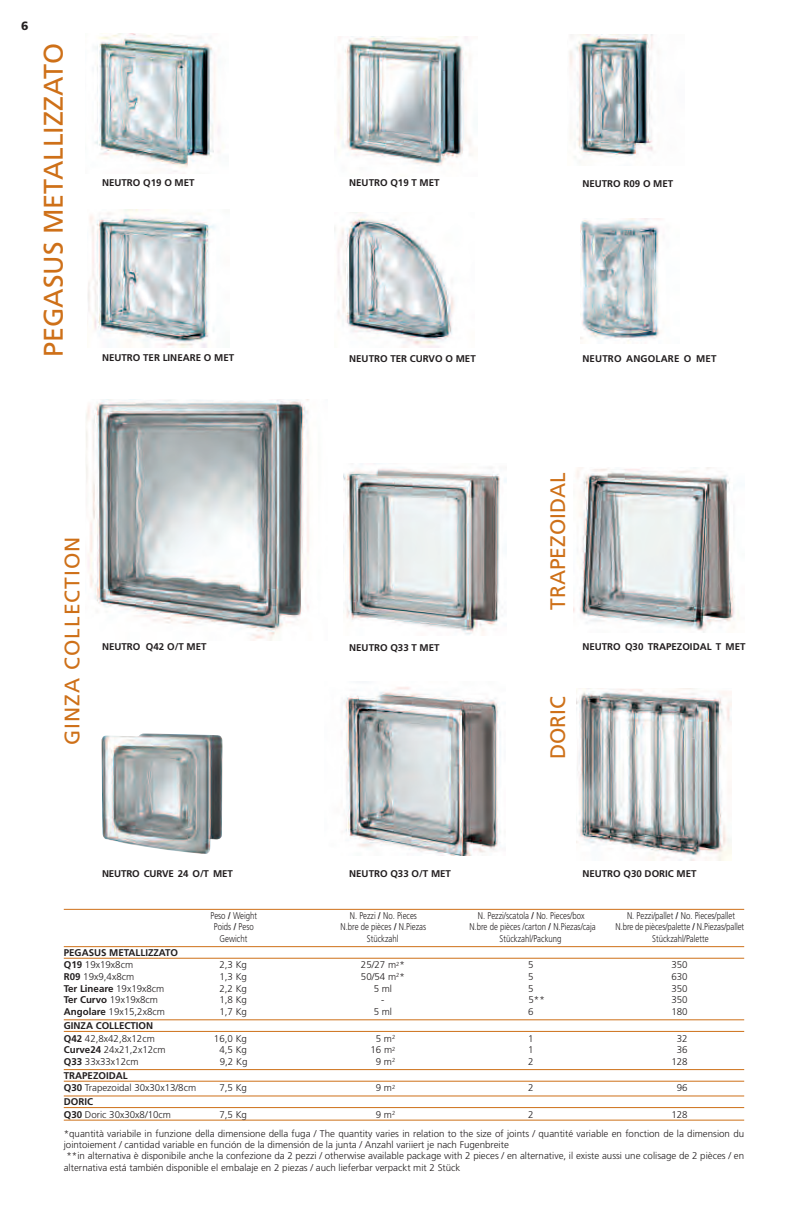
<style>
.page{position:relative;width:808px;height:1212px;background:#fff}
.page>*{position:absolute;margin:0;border:0;box-sizing:border-box;transform-origin:0 0}
.t1{font:27px "Frutiger";color:#ce7018}
.t2{font:21px "Frutiger";color:#ce7018}
.t3{font:21px "Frutiger";letter-spacing:.05em;color:#ce7018}
.t4{font:900 12px "Frutiger LT Std";color:#231f20}
.t5{font:300 9.75px/11.2px "Frutiger";color:#231f20}
.t6{font:700 9.75px/12.6px "Frutiger";color:#231f20}
.t7{font:300 9.75px "Frutiger";color:#231f20;scale:.8 1}
.t8{font:700 9.75px "Frutiger";letter-spacing:.02em;color:#231f20}
.s1{font-weight:300}
.s2{font-weight:700}
</style>
<div class="page">
<img style="left:94px;top:34px;width:126px;height:140px">
<img style="left:338px;top:37px;width:134px;height:129px">
<img style="left:569px;top:35px;width:84px;height:123px">
<img style="left:88px;top:210px;width:128px;height:138px">
<img style="left:335px;top:212px;width:119px;height:136px">
<img style="left:581px;top:218px;width:79px;height:125px">
<img style="left:573px;top:467px;width:162px;height:166px">
<img style="left:86px;top:399px;width:224px;height:241px">
<img style="left:102px;top:733px;width:120px;height:121px">
<img style="left:343px;top:467px;width:163px;height:168px">
<img style="left:342px;top:681px;width:159px;height:174px">
<img style="left:576px;top:688px;width:155px;height:172px">
<hr style="left:64px;top:909px;width:680px;height:1px;background:#ce7018">
<hr style="left:64px;top:946px;width:680px;height:1px;background:#ce7018">
<hr style="left:64px;top:958px;width:680px;height:1px;background:#ce7018">
<hr style="left:64px;top:1019px;width:680px;height:1px;background:#ce7018">
<hr style="left:64px;top:1031px;width:680px;height:1px;background:#ce7018">
<hr style="left:64px;top:1069px;width:680px;height:1px;background:#ce7018">
<hr style="left:64px;top:1081px;width:680px;height:1px;background:#ce7018">
<hr style="left:64px;top:1095px;width:680px;height:1px;background:#ce7018">
<hr style="left:64px;top:1107px;width:680px;height:1px;background:#ce7018">
<hr style="left:64px;top:1120px;width:680px;height:1px;background:#ce7018">
<p class="t4" style="left:21px;top:21px;width:9px">6</p>
<h1 class="t1" style="left:43px;top:357px;width:316px;rotate:-90deg">PEGASUS METALLIZZATO</h1>
<p class="t6" style="left:102px;top:177px;width:94px">NEUTRO Q19 O MET</p>
<p class="t6" style="left:102px;top:352px;width:134px">NEUTRO TER LINEARE O MET</p>
<h2 class="t3" style="left:64px;top:745px;width:210px;rotate:-90deg">GINZA COLLECTION</h2>
<p class="t6" style="left:102px;top:641px;width:106px">NEUTRO Q42 O/T MET</p>
<p class="t6" style="left:349px;top:177px;width:92px">NEUTRO Q19 T MET</p>
<p class="t6" style="left:582px;top:178px;width:93px">NEUTRO R09 O MET</p>
<p class="t6" style="left:349px;top:353px;width:128px">NEUTRO TER CURVO O MET</p>
<p class="t8" style="left:582px;top:354px;width:136px">NEUTRO ANGOLARE O MET</p>
<p class="t6" style="left:349px;top:642px;width:92px">NEUTRO Q33 T MET</p>
<h2 class="t2" style="left:549px;top:610px;width:139px;rotate:-90deg">TRAPEZOIDAL</h2>
<p class="t6" style="left:582px;top:641px;width:165px">NEUTRO Q30 TRAPEZOIDAL T MET</p>
<h2 class="t2" style="left:549px;top:759px;width:64px;rotate:-90deg">DORIC</h2>
<p class="t6" style="left:102px;top:868px;width:132px">NEUTRO CURVE 24 O/T MET</p>
<p class="t6" style="left:349px;top:868px;width:103px">NEUTRO Q33 O/T MET</p>
<p class="t6" style="left:582px;top:868px;width:116px">NEUTRO Q30 DORIC MET</p>
<p class="t6" style="left:64px;top:947px;width:116px">PEGASUS METALLIZZATO<br>Q19 <span class="s1">19x19x8cm</span></p>
<p class="t7" style="left:210px;top:911px;width:60px">Peso <span class="s2">/</span> Weight</p>
<p class="t7" style="left:350px;top:911px;width:85px">N. Pezzi <span class="s2">/</span> No. Pieces</p>
<p class="t7" style="left:478px;top:911px;width:135px">N. Pezzi/scatola <span class="s2">/</span> No. Pieces/box</p>
<p class="t7" style="left:627px;top:911px;width:136px">N. Pezzi/pallet <span class="s2">/</span> No. Pieces/pallet</p>
<p class="t7" style="left:214px;top:923px;width:51px">Poids <span class="s2">/</span> Peso</p>
<p class="t7" style="left:340px;top:923px;width:109px">N.bre de pièces <span class="s2">/</span> N.Piezas</p>
<p class="t7" style="left:469px;top:923px;width:159px">N.bre de pièces /carton <span class="s2">/</span> N.Piezas/caja</p>
<p class="t7" style="left:615px;top:923px;width:162px">N.bre de pièces/palette <span class="s2">/</span> N.Piezas/pallet</p>
<p class="t7" style="left:220px;top:935px;width:36px">Gewicht</p>
<p class="t7" style="left:367px;top:935px;width:41px">Stückzahl</p>
<p class="t7" style="left:500px;top:935px;width:79px">Stückzahl/Packung</p>
<p class="t7" style="left:652px;top:935px;width:72px">Stückzahl/Palette</p>
<p class="t5" style="left:219px;top:960px;width:29px">2,3 Kg</p>
<p class="t5" style="left:361px;top:960px;width:45px">25/27 m<sup>2</sup>*</p>
<p class="t5" style="left:528px;top:960px;width:7px">5</p>
<p class="t5" style="left:671px;top:960px;width:18px">350</p>
<p class="t5" style="left:64px;top:972px;width:72px"><span class="s2">R09</span> 19x9,4x8cm</p>
<p class="t5" style="left:219px;top:972px;width:29px">1,3 Kg</p>
<p class="t5" style="left:361px;top:972px;width:45px">50/54 m<sup>2</sup>*</p>
<p class="t5" style="left:528px;top:972px;width:7px">5</p>
<p class="t5" style="left:671px;top:972px;width:18px">630</p>
<p class="t6" style="left:64px;top:983px;width:102px">Ter Lineare <span class="s1">19x19x8cm</span></p>
<p class="t5" style="left:219px;top:983px;width:29px">2,2 Kg</p>
<p class="t5" style="left:374px;top:983px;width:20px">5 ml</p>
<p class="t5" style="left:528px;top:983px;width:7px">5</p>
<p class="t5" style="left:671px;top:983px;width:18px">350</p>
<p class="t5" style="left:64px;top:995px;width:96px"><span class="s2">Ter Curvo</span> 19x19x8cm</p>
<p class="t5" style="left:219px;top:995px;width:29px">1,8 Kg</p>
<p class="t5" style="left:381px;top:995px;width:5px">-</p>
<p class="t5" style="left:528px;top:995px;width:18px">5**</p>
<p class="t5" style="left:671px;top:995px;width:18px">350</p>
<p class="t5" style="left:64px;top:1007px;width:103px"><span class="s2">Angolare</span> 19x15,2x8cm</p>
<p class="t5" style="left:219px;top:1007px;width:29px">1,7 Kg</p>
<p class="t5" style="left:374px;top:1007px;width:20px">5 ml</p>
<p class="t5" style="left:528px;top:1007px;width:7px">6</p>
<p class="t5" style="left:671px;top:1007px;width:18px">180</p>
<p class="t6" style="left:64px;top:1020px;width:93px">GINZA COLLECTION<br>Q42 <span class="s1">42,8x42,8x12cm</span></p>
<p class="t5" style="left:214px;top:1033px;width:35px">16,0 Kg</p>
<p class="t5" style="left:376px;top:1033px;width:21px">5 m<sup>2</sup></p>
<p class="t5" style="left:528px;top:1033px;width:7px">1</p>
<p class="t5" style="left:677px;top:1033px;width:12px">32</p>
<p class="t5" style="left:64px;top:1045px;width:103px"><span class="s2">Curve24</span> 24x21,2x12cm</p>
<p class="t5" style="left:219px;top:1045px;width:29px">4,5 Kg</p>
<p class="t5" style="left:370px;top:1045px;width:26px">16 m<sup>2</sup></p>
<p class="t5" style="left:528px;top:1045px;width:7px">1</p>
<p class="t5" style="left:677px;top:1045px;width:12px">36</p>
<p class="t5" style="left:64px;top:1057px;width:76px"><span class="s2">Q33</span> 33x33x12cm</p>
<p class="t5" style="left:220px;top:1057px;width:29px">9,2 Kg</p>
<p class="t5" style="left:376px;top:1057px;width:21px">9 m<sup>2</sup></p>
<p class="t5" style="left:528px;top:1057px;width:7px">2</p>
<p class="t5" style="left:671px;top:1057px;width:18px">128</p>
<p class="t5" style="left:64px;top:1070px;width:134px;line-height:12.6px"><span class="s2">TRAPEZOIDAL<br>Q30</span> Trapezoidal 30x30x13/8cm</p>
<p class="t5" style="left:219px;top:1083px;width:29px">7,5 Kg</p>
<p class="t5" style="left:376px;top:1083px;width:21px">9 m<sup>2</sup></p>
<p class="t5" style="left:528px;top:1083px;width:7px">2</p>
<p class="t5" style="left:677px;top:1083px;width:12px">96</p>
<p class="t5" style="left:64px;top:1096px;width:109px;line-height:12.6px"><span class="s2">DORIC<br>Q30</span> Doric 30x30x8/10cm</p>
<p class="t5" style="left:219px;top:1109px;width:29px">7,5 Kg</p>
<p class="t5" style="left:376px;top:1109px;width:21px">9 m<sup>2</sup></p>
<p class="t5" style="left:528px;top:1109px;width:7px">2</p>
<p class="t5" style="left:671px;top:1109px;width:18px">128</p>
<p class="t5" style="left:64px;top:1128px;width:682px">*quantità variabile in funzione della dimensione della fuga / The quantity varies in relation to the size of joints / quantité variable en fonction de la dimension du jointoiement / cantidad variable en función de la dimensión de la junta / Anzahl variiert je nach Fugenbreite<br>**in alternativa è disponibile anche la confezione da 2 pezzi / otherwise available package with 2 pieces / en alternative, il existe aussi une colisage de 2 pièces / en alternativa está también disponible el embalaje en 2 piezas / auch lieferbar verpackt mit 2 Stück</p>
</div>
